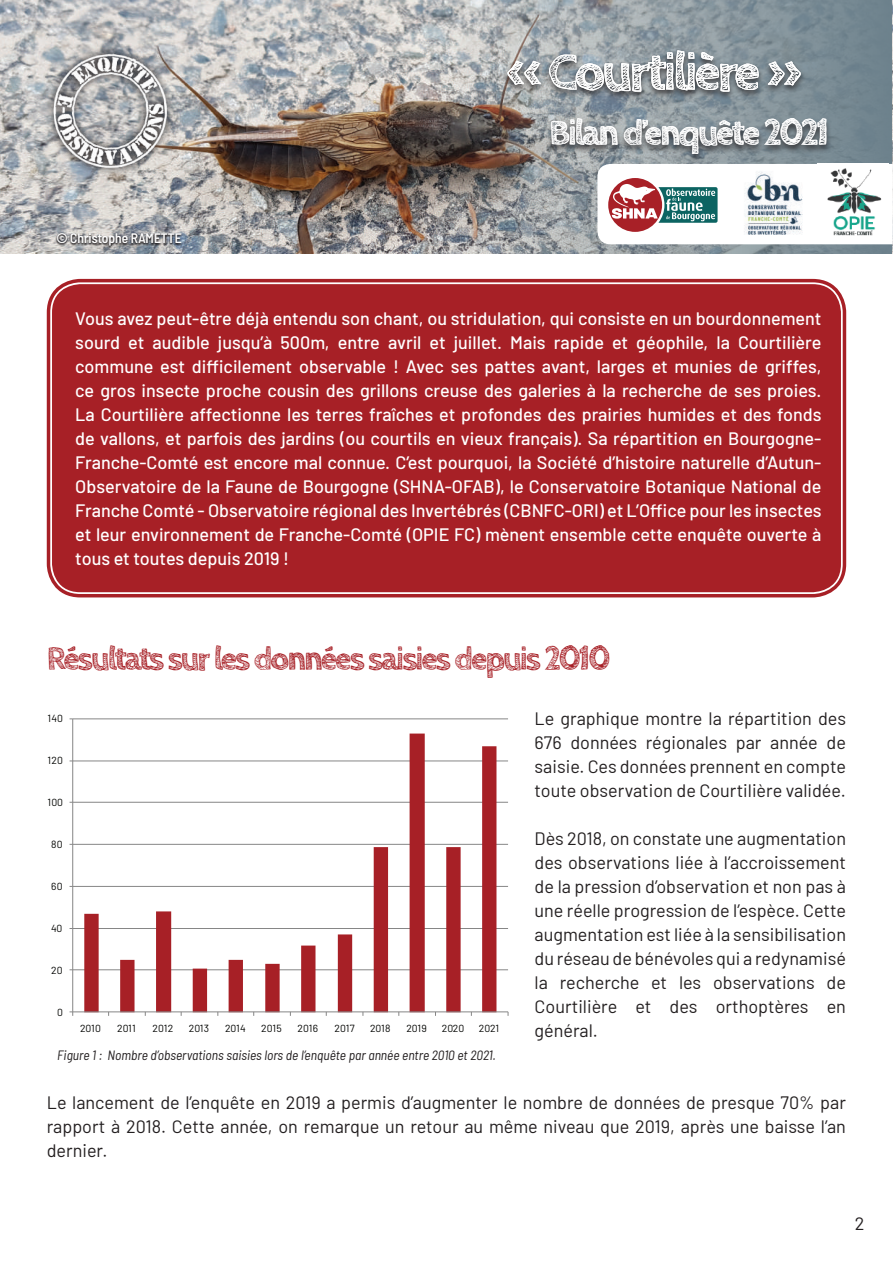
<style>
.page{position:relative;width:893px;height:1263px;background:#fff}
.page>*{position:absolute;margin:0;border:0;box-sizing:border-box;transform-origin:0 0}
.t1{font:700 54px "Cabin Sketch";letter-spacing:-.07em;color:#fff}
.t2{font:700 36px "Cabin Sketch";letter-spacing:-.065em;color:#fff}
.t3{font:700 33px "Cabin Sketch";letter-spacing:-.065em;color:#a72026}
.t4{font:500 18px/24px "Barlow";color:#fff;text-align:justify}
.t5{font:18px/24px "Barlow";color:#231f20;text-align:justify}
.t6{font:italic semi-condensed 13.5px "Barlow";color:#231f20}
.t7{font:500 semi-condensed 13.5px "Barlow";color:#fff}
.t8{font:10.35px "Barlow";color:#040503}
</style>
<div class="page">
<img style="left:0;top:0;width:893px;height:253px">
<svg style="left:597px;top:164px;width:296px;height:80px"></svg>
<img style="left:739px;top:165px;width:70px;height:78px">
<img style="left:817px;top:164px;width:72px;height:77px">
<div style="left:55px;top:233px;width:128px;height:15px;background:#231f20;opacity:.95"></div>
<img style="left:28px;top:52px;width:170px;height:127px">
<div style="left:46px;top:47px;width:128px;height:128px;background:#231f20;opacity:.95"></div>
<div style="left:502px;top:48px;width:330px;height:115px;background:#231f20;opacity:.95"></div>
<div style="left:52px;top:284px;width:789px;height:308px;background:#a72026;border-radius:28px"></div>
<div style="left:47px;top:279px;width:799px;height:318px;border:3px solid #a72026;border-radius:32px"></div>
<div style="left:54px;top:286px;width:785px;height:304px;border:3px solid #a72026;border-radius:25px"></div>
<hr style="left:73px;top:969px;width:435px;height:1px;background:#868686">
<hr style="left:73px;top:928px;width:435px;height:1px;background:#868686">
<hr style="left:73px;top:886px;width:435px;height:1px;background:#868686">
<hr style="left:73px;top:844px;width:435px;height:1px;background:#868686">
<hr style="left:73px;top:802px;width:435px;height:1px;background:#868686">
<hr style="left:73px;top:760px;width:435px;height:1px;background:#868686">
<hr style="left:73px;top:718px;width:435px;height:1px;background:#868686">
<svg style="left:84px;top:733px;width:412px;height:278px"></svg>
<hr style="left:72px;top:719px;width:1px;height:293px;background:#868686">
<hr style="left:73px;top:1011px;width:435px;height:1px;background:#868686">
<h1 class="t1" style="left:507px;top:42px;width:296px">« Courtilière »</h1>
<h2 class="t2" style="left:549px;top:113px;width:281px">Bilan d’enquête 2021</h2>
<p class="t7" style="left:56px;top:228px;width:127px">© Christophe RAMETTE</p>
<p class="t4" style="left:75px;top:305px;width:748px">Vous avez peut-être déjà entendu son chant, ou stridulation, qui consiste en un bourdonnement sourd et audible jusqu’à 500m, entre avril et juillet. Mais rapide et géophile, la Courtilière commune est difficilement observable ! Avec ses pattes avant, larges et munies de griffes, ce gros insecte proche cousin des grillons creuse des galeries à la recherche de ses proies.<br>La Courtilière affectionne les terres fraîches et profondes des prairies humides et des fonds de vallons, et parfois des jardins (ou courtils en vieux français). Sa répartition en Bourgogne-Franche-Comté est encore mal connue. C’est pourquoi, la Société d’histoire naturelle d’Autun-Observatoire de la Faune de Bourgogne (SHNA-OFAB), le Conservatoire Botanique National de Franche Comté - Observatoire régional des Invertébrés (CBNFC-ORI) et L’Office pour les insectes et leur environnement de Franche-Comté (OPIE FC) mènent ensemble cette enquête ouverte à tous et toutes depuis 2019 !</p>
<h3 class="t3" style="left:47px;top:640px;width:566px">Résultats sur les données saisies depuis 2010</h3>
<p class="t5" style="left:535px;top:705px;width:313px">Le graphique montre la répartition des 676 données régionales par année de saisie. Ces données prennent en compte toute observation de Courtilière validée.</p>
<p class="t5" style="left:535px;top:825px;width:313px">Dès 2018, on constate une augmentation des observations liée à l’accroissement de la pression d’observation et non pas à une réelle progression de l’espèce. Cette augmentation est liée à la sensibilisation du réseau de bénévoles qui a redynamisé la recherche et les observations de Courtilière et des orthoptères en général.</p>
<p class="t8" style="left:48px;top:711px;width:17px">140</p>
<p class="t8" style="left:48px;top:753px;width:17px">120</p>
<p class="t8" style="left:47px;top:795px;width:17px">100</p>
<p class="t8" style="left:51px;top:837px;width:13px">80</p>
<p class="t8" style="left:51px;top:879px;width:13px">60</p>
<p class="t8" style="left:51px;top:921px;width:13px">40</p>
<p class="t8" style="left:51px;top:962px;width:13px">20</p>
<p class="t8" style="left:57px;top:1004px;width:7px">0</p>
<p class="t8" style="left:80px;top:1021px;width:22px">2010</p>
<p class="t8" style="left:117px;top:1021px;width:20px">2011</p>
<p class="t8" style="left:153px;top:1021px;width:22px">2012</p>
<p class="t8" style="left:189px;top:1021px;width:22px">2013</p>
<p class="t8" style="left:225px;top:1021px;width:22px">2014</p>
<p class="t8" style="left:261px;top:1021px;width:22px">2015</p>
<p class="t8" style="left:298px;top:1021px;width:22px">2016</p>
<p class="t8" style="left:335px;top:1021px;width:22px">2017</p>
<p class="t8" style="left:370px;top:1021px;width:22px">2018</p>
<p class="t8" style="left:406px;top:1021px;width:22px">2019</p>
<p class="t8" style="left:442px;top:1021px;width:24px">2020</p>
<p class="t8" style="left:479px;top:1021px;width:22px">2021</p>
<p class="t6" style="left:57px;top:1045px;width:440px">Figure 1 : Nombre d’observations saisies lors de l’enquête par année entre 2010 et 2021.</p>
<p class="t5" style="left:47px;top:1089px;width:801px">Le lancement de l’enquête en 2019 a permis d’augmenter le nombre de données de presque 70% par rapport à 2018. Cette année, on remarque un retour au même niveau que 2019, après une baisse l’an dernier.</p>
<p class="t5" style="left:855px;top:1210px;width:11px">2</p>
</div>
